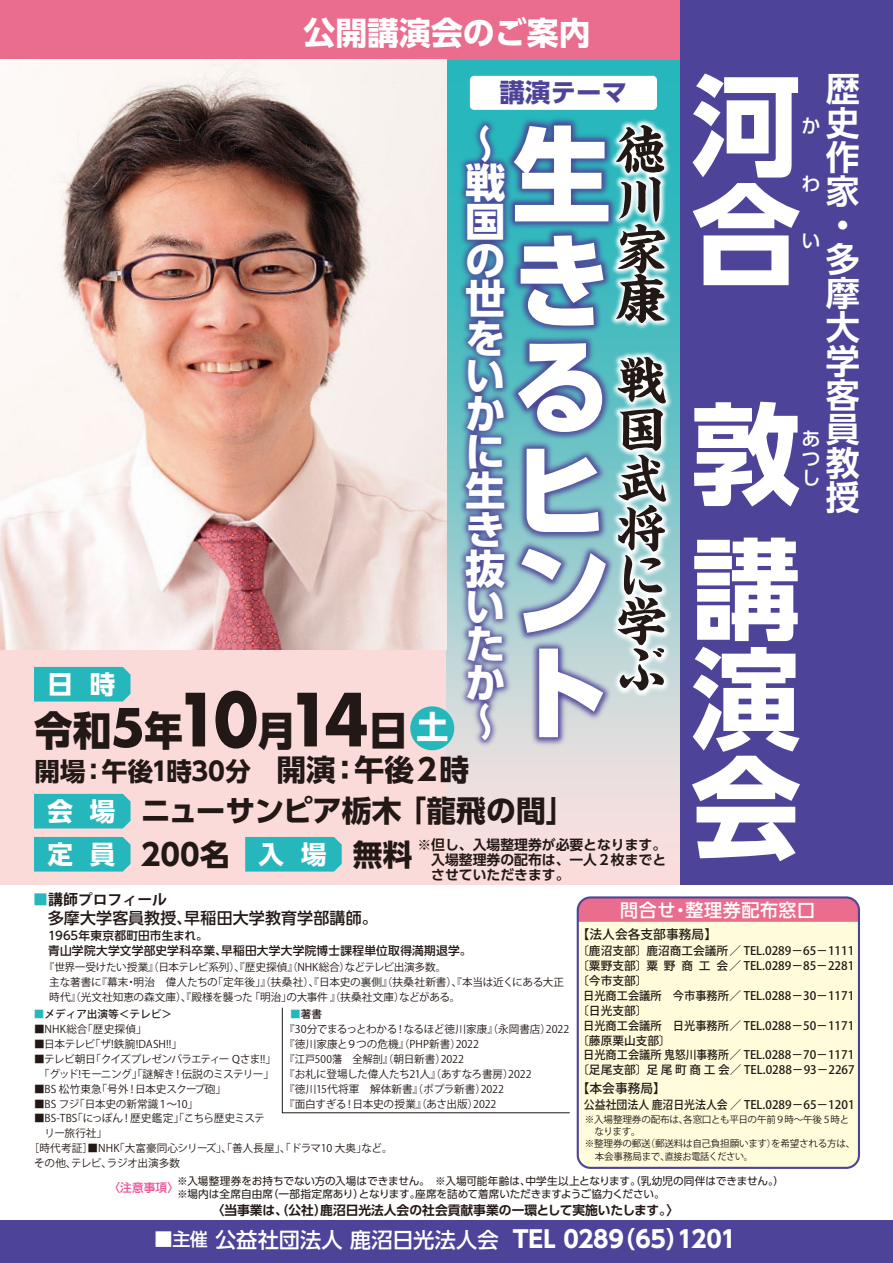
<style>
.page{position:relative;width:893px;height:1263px;background:#fff}
.page>*{position:absolute;margin:0;border:0;box-sizing:border-box;transform-origin:0 0}
.t1{font:700 109.5px/109.5px "UD Shin Go Pr 6";color:#fff}
.t2{font:800 103.8px/103.5px "UD Shin Go Pr 6";color:#fff;text-align:justify;scale:.95 1}
.t3{font:700 51px/48.3px "Kaisho MCBK1 Pro De";color:#221815;text-align:justify}
.t4{font:700 40.35px/38.5px "UD Shin Go Pr 6";color:#fff}
.t5{font:800 40.35px "UD Shin Go Pr 6";color:#221815;scale:.95 1}
.t6{font:700 34.05px/34px "UD Shin Go Pr 6 De";color:#fff}
.t7{font:700 31.95px "UD Shin Go Pr 6";color:#fff}
.t8{font:700 29.7px "UD Shin Go Pr 6";color:#221815}
.t9{font:700 25.5px "UD Shin Go Pr 6";color:#221815}
.t10{font:700 25.5px "UD Shin Go Pr 6";color:#fff}
.t11{font:700 25.5px "UD Shin Go Pr 6";color:#4d4398}
.t12{font:700 23.4px "UD Shin Go Pr 6";letter-spacing:-.015em;color:#fff}
.t13{font:500 19.2px/19.2px "UD Shin Go Pr 6";color:#fff;text-align:justify}
.t14{font:500 18px "UD Shin Go Pr 6";letter-spacing:.03em;color:#fff}
.t15{font:500 15.9px "UD Shin Go Pr 6";letter-spacing:.01em;color:#221815}
.t16{font:700 14.85px "Koz Go Pro";color:#221815}
.t17{font:700 13.8px/15.3px "UD Shin Go Pr 6 De";color:#221815;text-align:justify}
.t18{font:700 12.75px "UD Shin Go Pr 6 De";color:#221815}
.t19{font:500 12.75px "Koz Go Pr 6 N";color:#221815}
.t20{font:500 11.7px "Koz Go Pr 6 N";color:#221815}
.t21{font:500 11.7px "Koz Go Pr 6 N";color:#221815;scale:.96 1}
.t22{font:500 11.7px/14.9px "UD Shin Go Pr 6";letter-spacing:.02em;color:#221815}
.t23{font:500 11.7px "Koz Go Pr 6 N";color:#221815;scale:.93 1}
.t24{font:500 11.7px "UD Shin Go Pr 6";color:#e85298}
.t25{font:10.65px/14.9px "Koz Go Pro";letter-spacing:-.02em;color:#221815}
.t26{font:10.65px/12.8px "UD Shin Go Pr 6";letter-spacing:-.005em;color:#221815}
.t27{font:10.65px/14.9px "Koz Go Pro";letter-spacing:-.065em;color:#221815;text-align:center}
.t28{font:10.65px "Koz Go Pro";color:#221815}
.t29{font:500 10.65px "Koz Go Pro";color:#221815}
.t30{font:10.65px "Koz Go Pro";letter-spacing:.02em;color:#221815}
.t31{font:9.6px/12.1px "Koz Go Pr 6 N";letter-spacing:-.025em;color:#221815}
.s1{font-family:"Futura Std";font-weight:700;font-size:51px}
.s2{font-family:"Futura Std";font-weight:700;font-size:71.25px}
.s3{font-size:29.7px}
.s4{font-size:25.5px;color:#fff}
.s5{color:#26b7bc}
.s6{font-weight:500;font-size:18px}
.s7{font-weight:500;font-size:21.3px}
</style>
<div class="page">
<div style="left:0;top:0;width:893px;height:884px;background:#fadbda"></div>
<div style="left:0;top:0;width:697px;height:60px;background:#eb6d8e"></div>
<img style="left:0;top:60px;width:446px;height:590px">
<div style="left:680px;top:0;width:213px;height:884px;background:#4d4398"></div>
<div style="left:578px;top:897px;width:281px;height:271px;background:#fffcdb;border-radius:13px"></div>
<div style="left:0;top:1220px;width:893px;height:43px;background:#4d4398"></div>
<svg style="left:281px;top:1007px;width:289px;height:106px"></svg>
<div style="left:455px;top:66px;width:214px;height:735px;background:#e9dfdf"></div>
<img style="left:558px;top:67px;width:122px;height:682px">
<div style="left:470px;top:76px;width:187px;height:34px;background:#fff;border-radius:4px"></div>
<img style="left:409px;top:68px;width:153px;height:729px">
<div style="left:580px;top:899px;width:277px;height:23px;background:#eb6d8e"></div>
<div style="left:577px;top:896px;width:283px;height:273px;border:2px solid #4d4398;border-radius:13px"></div>
<div style="left:34px;top:837px;width:97px;height:34px;background:#26b7bc"></div>
<div style="left:410px;top:706px;width:44px;height:44px;background:#26b7bc;border-radius:50%"></div>
<div style="left:245px;top:837px;width:97px;height:34px;background:#26b7bc"></div>
<div style="left:34px;top:794px;width:97px;height:34px;background:#26b7bc"></div>
<div style="left:34px;top:667px;width:97px;height:34px;background:#26b7bc"></div>
<h3 class="t7" style="left:304px;top:6px;width:289px">公開講演会のご案内</h3>
<h3 class="t10" style="left:47px;top:664px;width:69px">日 時</h3>
<h3 class="t5" style="left:34px;top:698px;width:394px">令和<span class="s1">5</span>年<span class="s2">10</span>月<span class="s2">14</span>日</h3>
<h3 class="t7" style="left:416px;top:701px;width:33px">土</h3>
<h3 class="t11" style="left:500px;top:72px;width:129px">講演テーマ</h3>
<h3 class="t4" style="left:465px;top:123px;width:41px">〜戦国の世をいかに生き抜いたか〜</h3>
<h2 class="t2" style="left:512px;top:120px;width:103px">生きるヒント</h2>
<h3 class="t3" style="left:616px;top:117px;width:50px;line-height:49.7px">徳川家康</h3>
<h3 class="t3" style="left:616px;top:348px;width:51px">戦国武将に学ぶ</h3>
<h3 class="t9" style="left:34px;top:751px;width:436px">開場：午後1時30分　<span class="s3">開演：午後２時</span></h3>
<h3 class="t8" style="left:47px;top:787px;width:530px"><span class="s4">会 場</span> ニューサンピア栃木 「龍飛の間」</h3>
<p class="t17" style="left:417px;top:836px;width:250px">※但し、入場整理券が必要となります。　入場整理券の配布は、一人２枚までと　させていただきます。</p>
<h3 class="t10" style="left:47px;top:834px;width:70px">定 員</h3>
<h3 class="t8" style="left:353px;top:830px;width:61px">無料</h3>
<h3 class="t8" style="left:141px;top:830px;width:90px">200名</h3>
<h3 class="t10" style="left:259px;top:834px;width:70px">入 場</h3>
<h1 class="t1" style="left:691px;top:68px;width:110px">河合</h1>
<h3 class="t6" style="left:826px;top:71px;width:35px">歴史作家・多摩大学客員教授</h3>
<h3 class="t13" style="left:801px;top:116px;width:20px">か</h3>
<h3 class="t13" style="left:801px;top:173px;width:19px">わ</h3>
<h3 class="t13" style="left:801px;top:231px;width:19px">い</h3>
<h1 class="t1" style="left:691px;top:384px;width:110px;line-height:135px">敦講</h1>
<h1 class="t1" style="left:691px;top:641px;width:110px">演会</h1>
<h3 class="t13" style="left:801px;top:429px;width:19px">あつし</h3>
<h3 class="t16" style="left:33px;top:890px;width:135px"><span class="s5">■</span>講師プロフィール</h3>
<h3 class="t15" style="left:48px;top:904px;width:331px">多摩大学客員教授、早稲田大学教育学部講師。</h3>
<p class="t22" style="left:48px;top:928px;width:425px">1965年東京都町田市生まれ。　<br>青山学院大学文学部史学科卒業、早稲田大学大学院博士課程単位取得満期退学。</p>
<p class="t25" style="left:49px;top:960px;width:516px;text-indent:-5px">『世界一受けたい授業』（日本テレビ系列）、『歴史探偵』（NHK総合）などテレビ出演多数。<br>主な著書に『幕末・明治　偉人たちの「定年後」』（扶桑社）、『日本史の裏側』（扶桑社新書）、『本当は近くにある大正時代』（光文社知恵の森文庫）、『殿様を襲った 「明治」の大事件 』（扶桑社文庫）などがある。</p>
<p class="t30" style="left:34px;top:1022px;width:114px">■NHK総合「歴史探偵」</p>
<p class="t25" style="left:34px;top:1037px;width:150px">■日本テレビ「ザ!鉄腕!DASH!!」</p>
<p class="t27" style="left:34px;top:1052px;width:244px">■テレビ朝日「クイズプレゼンバラエティー Qさま!!」「グッド!モーニング」「謎解き！伝説のミステリー」</p>
<p class="t25" style="left:34px;top:1082px;width:194px">■BS 松竹東急「号外！日本史スクープ砲」</p>
<p class="t25" style="left:34px;top:1096px;width:166px">■BS フジ「日本史の新常識１～10」</p>
<p class="t25" style="left:34px;top:1111px;width:232px">■BS-TBS「にっぽん！歴史鑑定」「こちら歴史ミステ</p>
<p class="t25" style="left:34px;top:1126px;width:75px">　リー旅行社」</p>
<p class="t28" style="left:29px;top:1141px;width:366px">［時代考証］■NHK「大富豪同心シリーズ」、「善人長屋」、「ドラマ10 大奥」など。</p>
<p class="t25" style="left:34px;top:1156px;width:148px">その他、テレビ、ラジオ出演多数</p>
<p class="t29" style="left:34px;top:1008px;width:140px"><span class="s5">■</span>メディア出演等＜テレビ＞</p>
<p class="t29" style="left:290px;top:1008px;width:33px"><span class="s5">■</span>著書</p>
<p class="t25" style="left:284px;top:1022px;width:287px">『30分でまるっとわかる！なるほど徳川家康』（永岡書店）2022『徳川家康と９つの危機』（PHP新書）2022<br>『江戸500藩　全解剖』（朝日新書）2022<br>『お札に登場した偉人たち21人』（あすなろ書房）2022　　<br>『徳川15代将軍　解体新書』（ポプラ新書）2022<br>『面白すぎる！日本史の授業』（あさ出版）2022</p>
<h3 class="t14" style="left:620px;top:895px;width:197px">問合せ・整理券配布窓口</h3>
<p class="t19" style="left:577px;top:927px;width:142px">【法人会各支部事務局】</p>
<p class="t20" style="left:577px;top:944px;width:278px">〔鹿沼支部〕鹿沼商工会議所 ／ TEL.0289－65－1111</p>
<p class="t20" style="left:577px;top:959px;width:278px">〔粟野支部〕粟野商工会 ／ TEL.0289－85－2281</p>
<p class="t20" style="left:577px;top:974px;width:72px">〔今市支部〕</p>
<p class="t21" style="left:583px;top:989px;width:284px">日光商工会議所　今市事務所／ TEL.0288－30－1171</p>
<p class="t20" style="left:577px;top:1004px;width:72px">〔日光支部〕</p>
<p class="t21" style="left:583px;top:1019px;width:284px">日光商工会議所　日光事務所／ TEL.0288－50－1171</p>
<p class="t20" style="left:577px;top:1034px;width:95px">〔藤原栗山支部〕</p>
<p class="t21" style="left:583px;top:1048px;width:284px">日光商工会議所 鬼怒川事務所／ TEL.0288－70－1171</p>
<p class="t20" style="left:577px;top:1063px;width:279px">〔足尾支部〕足尾町商工会／ TEL.0288－93－2267</p>
<p class="t23" style="left:584px;top:1098px;width:292px">公益社団法人 鹿沼日光法人会 ／ TEL.0289－65－1201</p>
<p class="t31" style="left:585px;top:1113px;width:272px">※入場整理券の配布は、各窓口とも平日の午前９時～午後５時と　なります。<br>※整理券の郵送（郵送料は自己負担願います）を希望される方は、　本会事務局まで、直接お電話ください。</p>
<p class="t19" style="left:577px;top:1081px;width:91px">【本会事務局】</p>
<p class="t24" style="left:108px;top:1178px;width:72px">〈注意事項〉</p>
<p class="t26" style="left:177px;top:1174px;width:608px">※入場整理券をお持ちでない方の入場はできません。　※入場可能年齢は、中学生以上となります。（乳幼児の同伴はできません。）※場内は全席自由席（一部指定席あり）となります。座席を詰めて着席いただきますようご協力ください。</p>
<p class="t18" style="left:212px;top:1199px;width:469px">〈当事業は、（公社）鹿沼日光法人会の社会貢献事業の一環として実施いたします。〉</p>
<h3 class="t12" style="left:154px;top:1220px;width:583px"><span class="s6">■主催</span><span class="s7">公益社団法人 鹿沼日光法人会</span> TEL 0289（65）1201</h3>
</div>
